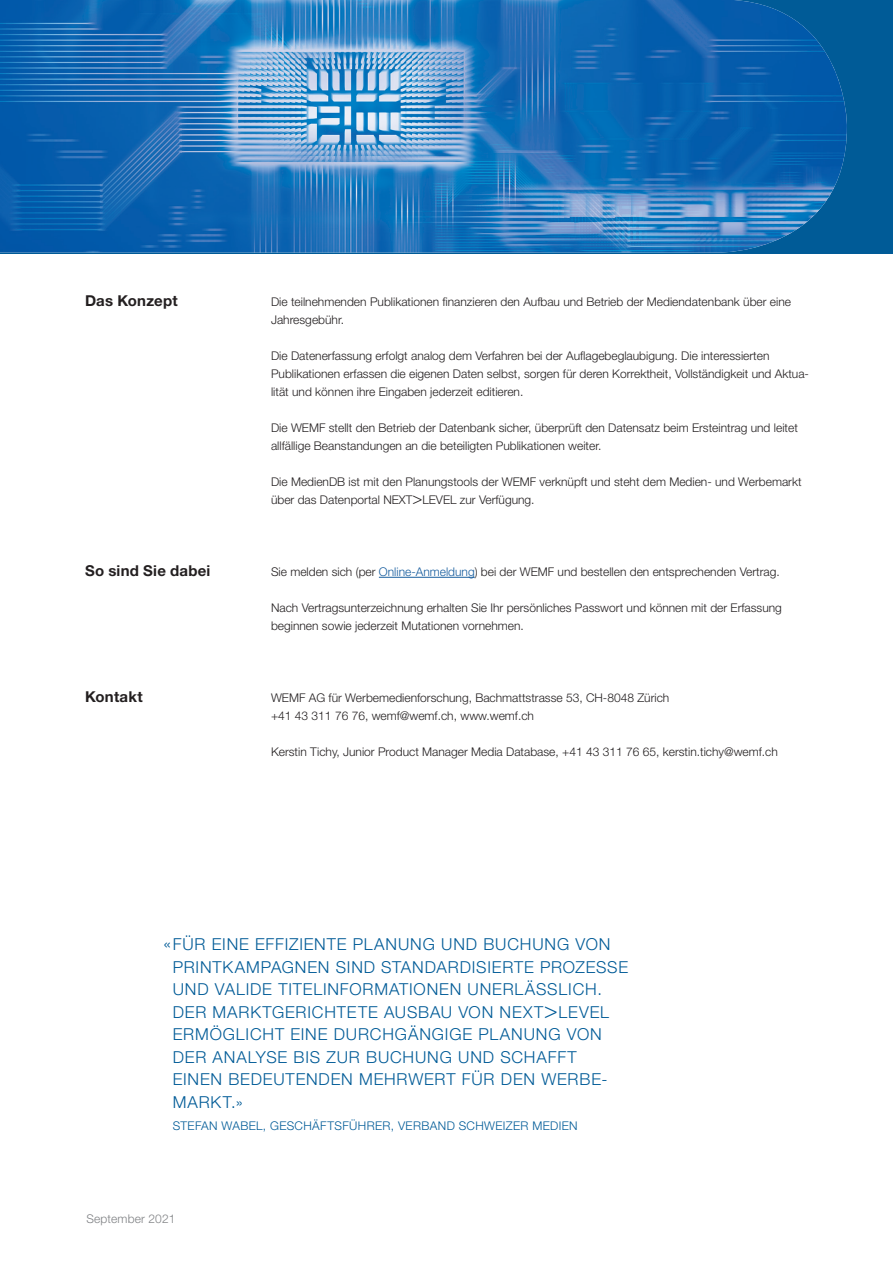
<style>
.page{position:relative;width:893px;height:1263px;background:#fff}
.page>*{position:absolute;margin:0;border:0;box-sizing:border-box;transform-origin:0 0}
.t1{font:300 16.5px/22.5px "Helvetica Neue LT Std";letter-spacing:.05em;color:#005b97}
.t2{font:700 15px "Helvetica Neue LT Std";letter-spacing:.015em;color:#231f20}
.t3{font:300 12px/18px "Helvetica Neue LT Std";color:#231f20}
.t4{font:300 12px "Helvetica Neue LT Std";letter-spacing:.03em;color:#005b97}
.t5{font:300 12px "Helvetica Neue LT Std";letter-spacing:.01em;color:#808285}
.s1{font-size:16.5px}
.s2{color:#175d9e}
.s3{font-size:18px}
.s4{font-size:22.5px}
</style>
<div class="page">
<div style="left:0;top:0;width:893px;height:253px;background:#005b97"></div>
<img style="left:0;top:0;width:847px;height:252px">
<hr style="left:379px;top:577px;width:96px;height:1px;background:#175d9e">
<p class="t2" style="left:85px;top:291px;width:94px">Das Konzept</p>
<p class="t3" style="left:271px;top:292px;width:521px">Die teilnehmenden Publikationen finanzieren den Aufbau und Betrieb der Mediendatenbank über eine<br>Jahresgebühr.</p>
<p class="t3" style="left:271px;top:346px;width:539px">Die Datenerfassung erfolgt analog dem Verfahren bei der Auflagebeglaubigung. Die interessierten<br>Publikationen erfassen die eigenen Daten selbst, sorgen für deren Korrektheit, Vollständigkeit und Aktua&shy;lität und können ihre Eingaben jederzeit editieren.</p>
<p class="t3" style="left:271px;top:418px;width:528px">Die WEMF stellt den Betrieb der Datenbank sicher, überprüft den Datensatz beim Ersteintrag und leitet allfällige Beanstandungen an die beteiligten Publikationen weiter.</p>
<p class="t3" style="left:271px;top:472px;width:532px">Die MedienDB ist mit den Planungstools der WEMF verknüpft und steht dem Medien- und Werbemarkt über das Datenportal NEXT<span class="s1">&gt;</span>LEVEL zur Verfügung.</p>
<p class="t2" style="left:85px;top:561px;width:127px">So sind Sie dabei</p>
<p class="t3" style="left:271px;top:562px;width:510px">Sie melden sich (per <span class="s2">Online-Anmeldung</span>) bei der WEMF und bestellen den entsprechenden Vertrag.</p>
<p class="t3" style="left:271px;top:598px;width:512px">Nach Vertragsunterzeichnung erhalten Sie Ihr persönliches Passwort und können mit der Erfassung beginnen sowie jederzeit Mutationen vornehmen.</p>
<p class="t2" style="left:85px;top:687px;width:59px">Kontakt</p>
<p class="t3" style="left:271px;top:688px;width:400px">WEMF AG für Werbemedienforschung, Bachmattstrasse 53, CH-8048 Zürich +41 43 311 76 76, wemf@wemf.ch, www.wemf.ch</p>
<p class="t3" style="left:271px;top:742px;width:508px">Kerstin Tichy, Junior Product Manager Media Database, +41 43 311 76 65, kerstin.tichy@wemf.ch</p>
<p class="t1" style="left:173px;top:933px;width:457px;text-indent:-9px"><span class="s3">«</span>FÜR EINE EFFIZIENTE PLANUNG UND BUCHUNG VON PRINTKAMPAGNEN SIND STANDARDISIERTE PROZESSE UND VALIDE TITELINFORMATIONEN UNERLÄSSLICH.<br>DER MARKTGERICHTETE AUSBAU VON NEXT<span class="s4">&gt;</span>LEVEL ERMÖGLICHT EINE DURCHGÄNGIGE PLANUNG VON DER ANALYSE BIS ZUR BUCHUNG UND SCHAFFT EINEN BEDEUTENDEN MEHRWERT FÜR DEN WERBE-MARKT.»</p>
<p class="t4" style="left:173px;top:1118px;width:406px">STEFAN WABEL, GESCHÄFTSFÜHRER, VERBAND SCHWEIZER MEDIEN</p>
<p class="t5" style="left:86px;top:1211px;width:91px">September 2021</p>
</div>
